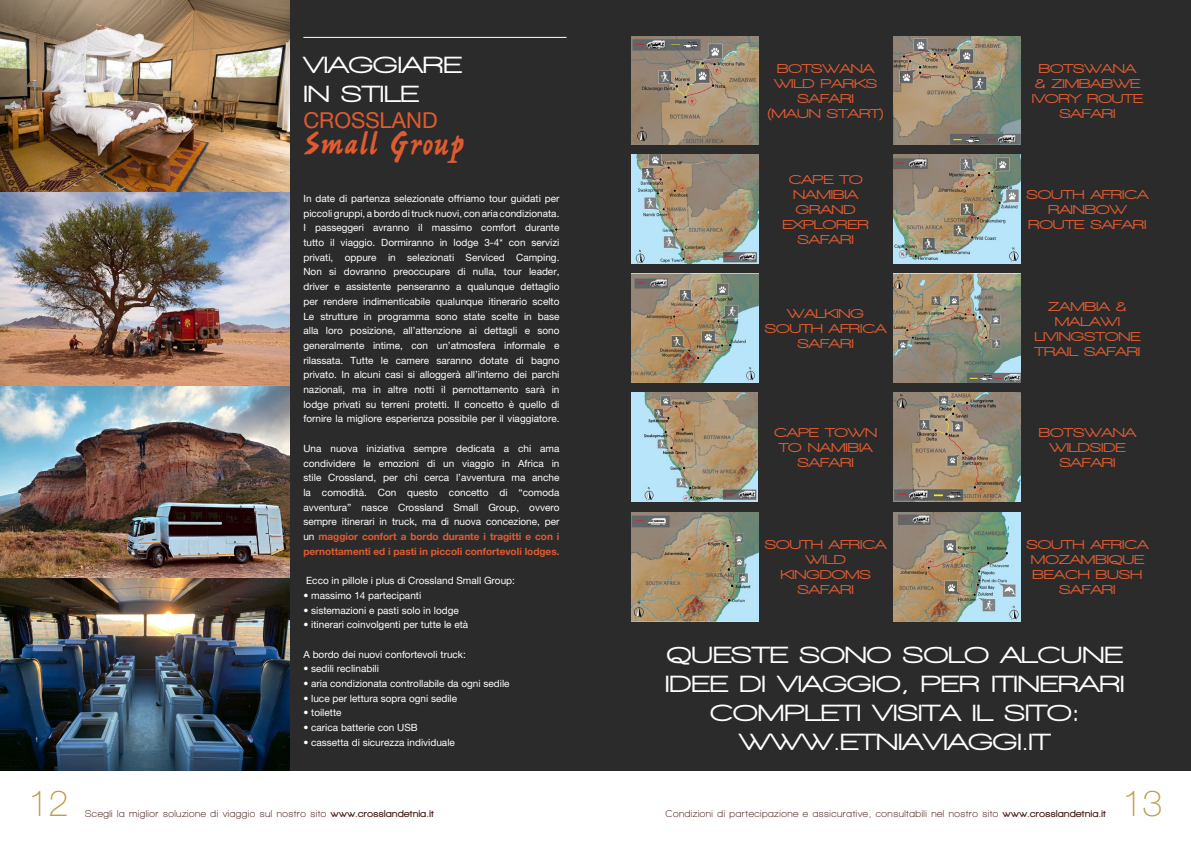
<style>
.page{position:relative;width:1191px;height:842px;background:#fff}
.page>*{position:absolute;margin:0;border:0;box-sizing:border-box;transform-origin:0 0}
.t1{font:100 36px "Helvetica Neue LT Pro";color:#bd9d46}
.t2{font:34.8px "M Ashley Script";color:#e15b31}
.t3{font:900 24px/28.8px "Walkway Expand";color:#fff}
.t4{font:22px "Helvetica Neue LT Pro";color:#e15b31}
.t5{font:900 13.2px/15px "Walkway Expand";letter-spacing:-.01em;color:#e15b31;text-align:center}
.t6{font:10px/14.7px "Helvetica Neue LT Pro";color:#fff;text-align:justify}
.t7{font:700 10px "Walkway";letter-spacing:.05em;color:#4a221a}
.s1{font-weight:700;color:#e15b31}
.s2{font-weight:900}
</style>
<div class="page">
<div style="left:0;top:0;width:604px;height:771px;background:#2b2b2b"></div>
<div style="left:587px;top:0;width:604px;height:771px;background:#2b2b2b"></div>
<img style="left:0;top:0;width:290px;height:771px">
<hr style="left:303px;top:37px;width:263px;height:1px;background:#fff">
<img style="left:631px;top:36px;width:127px;height:109px">
<img style="left:893px;top:36px;width:127px;height:109px">
<img style="left:631px;top:155px;width:127px;height:109px">
<img style="left:893px;top:155px;width:127px;height:109px">
<img style="left:631px;top:274px;width:127px;height:108px">
<img style="left:893px;top:274px;width:127px;height:108px">
<img style="left:631px;top:393px;width:127px;height:108px">
<img style="left:893px;top:393px;width:127px;height:108px">
<img style="left:631px;top:512px;width:127px;height:109px">
<img style="left:893px;top:512px;width:127px;height:109px">
<h1 class="t1" style="left:28px;top:782px;width:42px">12</h1>
<h3 class="t3" style="left:303px;top:51px;width:160px">VIAGGIARE<br>IN STILE</h3>
<h3 class="t4" style="left:303px;top:107px;width:136px">CROSSLAND</h3>
<h2 class="t2" style="left:303px;top:124px;width:162px">Small Group</h2>
<p class="t6" style="left:303px;top:191px;width:257px">In date di partenza selezionate offriamo tour guidati per piccoli gruppi, a bordo di truck nuovi, con aria condizionata.<br>I passeggeri avranno il massimo comfort durante tutto il viaggio. Dormiranno in lodge 3-4* con servizi privati, oppure in selezionati Serviced Camping.<br>Non si dovranno preoccupare di nulla, tour leader, driver e assistente penseranno a qualunque dettaglio per rendere indimenticabile qualunque itinerario scelto Le strutture in programma sono state scelte in base alla loro posizione, all’attenzione ai dettagli e sono generalmente intime, con un’atmosfera informale e rilassata. Tutte le camere saranno dotate di bagno privato. In alcuni casi si alloggerà all’interno dei parchi nazionali, ma in altre notti il pernottamento sarà in lodge privati su terreni protetti. Il concetto è quello di fornire la migliore esperienza possibile per il viaggiatore.</p>
<p class="t6" style="left:303px;top:441px;width:257px">Una nuova iniziativa sempre dedicata a chi ama condividere le emozioni di un viaggio in Africa in stile Crossland, per chi cerca l’avventura ma anche la comodità. Con questo concetto di “comoda avventura” nasce Crossland Small Group, ovvero sempre itinerari in truck, ma di nuova concezione, per un <span class="s1">maggior confort a bordo durante i tragitti e con i pernottamenti ed i pasti in piccoli confortevoli lodges.</span></p>
<p class="t6" style="left:306px;top:573px;width:210px">Ecco in pillole i plus di Crossland Small Group:</p>
<p class="t6" style="left:303px;top:588px;width:119px">• massimo 14 partecipanti</p>
<p class="t6" style="left:303px;top:602px;width:157px">• sistemazioni e pasti solo in lodge</p>
<p class="t6" style="left:303px;top:617px;width:166px">• itinerari coinvolgenti per tutte le età</p>
<p class="t6" style="left:303px;top:646px;width:164px">A bordo dei nuovi confortevoli truck:</p>
<p class="t6" style="left:303px;top:661px;width:77px">• sedili reclinabili</p>
<p class="t6" style="left:303px;top:676px;width:208px">• aria condizionata controllabile da ogni sedile</p>
<p class="t6" style="left:303px;top:691px;width:155px">• luce per lettura sopra ogni sedile</p>
<p class="t6" style="left:303px;top:705px;width:40px">• toilette</p>
<p class="t6" style="left:303px;top:720px;width:116px">• carica batterie con USB</p>
<p class="t6" style="left:303px;top:735px;width:153px">• cassetta di sicurezza individuale</p>
<p class="t7" style="left:85px;top:808px;width:350px">Scegli la miglior soluzione di viaggio sul nostro sito <span class="s2">www.crosslandetnia.it</span></p>
<h3 class="t5" style="left:767px;top:61px;width:118px">BOTSWANA<br>WILD PARKS<br>SAFARI<br>(MAUN START)</h3>
<h3 class="t5" style="left:1031px;top:61px;width:113px">BOTSWANA &amp; ZIMBABWE<br>IVORY ROUTE<br>SAFARI</h3>
<h3 class="t5" style="left:782px;top:172px;width:88px">CAPE TO<br>NAMIBIA<br>GRAND<br>EXPLORER<br>SAFARI</h3>
<h3 class="t5" style="left:1026px;top:187px;width:123px">SOUTH AFRICA<br>RAINBOW<br>ROUTE SAFARI</h3>
<h3 class="t5" style="left:764px;top:306px;width:123px">WALKING<br>SOUTH AFRICA<br>SAFARI</h3>
<h3 class="t5" style="left:1034px;top:299px;width:108px">ZAMBIA &amp;<br>MALAWI<br>LIVINGSTONE<br>TRAIL SAFARI</h3>
<h3 class="t5" style="left:774px;top:425px;width:105px">CAPE TOWN<br>TO NAMIBIA<br>SAFARI</h3>
<h3 class="t5" style="left:1038px;top:425px;width:99px">BOTSWANA<br>WILDSIDE<br>SAFARI</h3>
<h3 class="t5" style="left:764px;top:537px;width:123px">SOUTH AFRICA<br>WILD<br>KINGDOMS<br>SAFARI</h3>
<h3 class="t5" style="left:1026px;top:537px;width:123px">SOUTH AFRICA<br>MOZAMBIQUE<br>BEACH BUSH<br>SAFARI</h3>
<h3 class="t3" style="left:665px;top:641px;width:461px;text-align:center">QUESTE SONO SOLO ALCUNE<br>IDEE DI VIAGGIO, PER ITINERARI<br>COMPLETI VISITA IL SITO:<br>WWW.ETNIAVIAGGI.IT</h3>
<p class="t7" style="left:665px;top:808px;width:442px">Condizioni di partecipazione e assicurative, consultabili nel nostro sito <span class="s2">www.crosslandetnia.it</span></p>
<h1 class="t1" style="left:1122px;top:782px;width:42px">13</h1>
</div>
